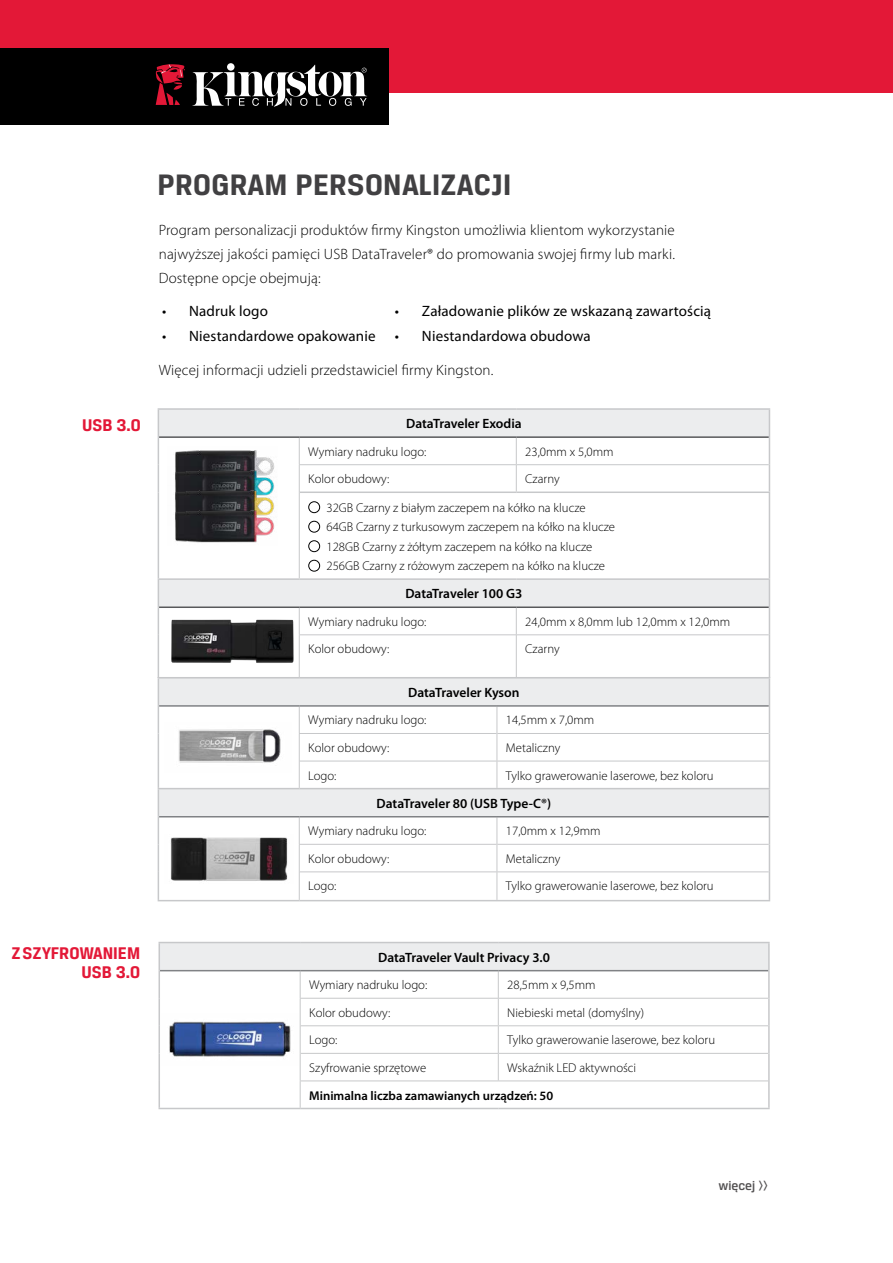
<style>
.page{position:relative;width:893px;height:1263px;background:#fff}
.page>*{position:absolute;margin:0;border:0;box-sizing:border-box;transform-origin:0 0}
.t1{font:700 31.5px "Breuer Text";letter-spacing:.01em;color:#414042}
.t2{font:700 18px/19.5px "Breuer Text";color:#e31837;text-align:right}
.t3{font:300 15px/24px "Myriad Pro";letter-spacing:.01em;color:#000;text-align:justify}
.t4{font:15px "Myriad Pro";letter-spacing:.01em;color:#000}
.t5{font:600 13.5px "Myriad Pro";color:#000}
.t6{font:500 13.5px "Breuer Text";color:#525051}
.t7{font:300 12.75px/19.5px "Myriad Pro";color:#000}
.t8{font:600 12.75px "Myriad Pro";color:#000}
</style>
<div class="page">
<div style="left:159px;top:410px;width:610px;height:26px;background:#ecedee"></div>
<svg style="left:298px;top:438px;width:471px;height:140px"></svg>
<hr style="left:769px;top:493px;width:1px;height:85px;background:#c7c8ca">
<svg style="left:158px;top:410px;width:1px;height:82px"></svg>
<hr style="left:158px;top:492px;width:1px;height:86px;background:#c7c8ca">
<hr style="left:299px;top:464px;width:217px;height:1px;background:#c7c8ca">
<svg style="left:299px;top:438px;width:1px;height:54px"></svg>
<hr style="left:517px;top:464px;width:252px;height:1px;background:#c7c8ca">
<hr style="left:299px;top:492px;width:1px;height:86px;background:#c7c8ca">
<svg style="left:769px;top:410px;width:1px;height:81px"></svg>
<svg style="left:516px;top:438px;width:1px;height:53px"></svg>
<hr style="left:158px;top:408px;width:141px;height:2px;background:#c7c8ca">
<hr style="left:299px;top:408px;width:217px;height:2px;background:#c7c8ca">
<hr style="left:516px;top:408px;width:254px;height:2px;background:#c7c8ca">
<hr style="left:300px;top:491px;width:216px;height:2px;background:#c7c8ca">
<hr style="left:516px;top:491px;width:254px;height:2px;background:#c7c8ca">
<hr style="left:158px;top:578px;width:141px;height:2px;background:#c7c8ca">
<hr style="left:299px;top:578px;width:217px;height:2px;background:#c7c8ca">
<hr style="left:516px;top:578px;width:254px;height:2px;background:#c7c8ca">
<hr style="left:159px;top:436px;width:140px;height:2px;background:#58595b">
<hr style="left:299px;top:436px;width:217px;height:2px;background:#58595b">
<hr style="left:516px;top:436px;width:253px;height:2px;background:#58595b">
<img style="left:175px;top:450px;width:99px;height:16px">
<img style="left:175px;top:466px;width:100px;height:77px">
<div style="left:308px;top:501px;width:12px;height:12px;border:1px solid #000;border-radius:50%"></div>
<div style="left:308px;top:521px;width:12px;height:12px;border:1px solid #000;border-radius:50%"></div>
<div style="left:308px;top:540px;width:12px;height:12px;border:1px solid #000;border-radius:50%"></div>
<div style="left:308px;top:560px;width:12px;height:12px;border:1px solid #000;border-radius:50%"></div>
<hr style="left:158px;top:900px;width:141px;height:1px;background:#c7c8ca">
<hr style="left:299px;top:900px;width:198px;height:1px;background:#c7c8ca">
<hr style="left:497px;top:900px;width:273px;height:1px;background:#c7c8ca">
<svg style="left:158px;top:580px;width:612px;height:320px"></svg>
<hr style="left:300px;top:761px;width:197px;height:1px;background:#c7c8ca">
<hr style="left:497px;top:761px;width:272px;height:1px;background:#c7c8ca">
<hr style="left:300px;top:871px;width:197px;height:1px;background:#c7c8ca">
<hr style="left:497px;top:871px;width:272px;height:1px;background:#c7c8ca">
<hr style="left:158px;top:677px;width:141px;height:1px;background:#c7c8ca">
<hr style="left:299px;top:677px;width:198px;height:1px;background:#c7c8ca">
<hr style="left:497px;top:677px;width:273px;height:1px;background:#c7c8ca">
<hr style="left:158px;top:788px;width:141px;height:1px;background:#c7c8ca">
<hr style="left:299px;top:788px;width:198px;height:1px;background:#c7c8ca">
<hr style="left:497px;top:788px;width:273px;height:1px;background:#c7c8ca">
<hr style="left:159px;top:705px;width:140px;height:2px;background:#808285">
<hr style="left:159px;top:816px;width:140px;height:1px;background:#808285">
<hr style="left:299px;top:705px;width:198px;height:2px;background:#808285">
<hr style="left:497px;top:705px;width:272px;height:2px;background:#808285">
<hr style="left:299px;top:816px;width:198px;height:1px;background:#808285">
<hr style="left:497px;top:816px;width:272px;height:1px;background:#808285">
<img style="left:165px;top:722px;width:126px;height:50px">
<img style="left:165px;top:834px;width:128px;height:49px">
<div style="left:159px;top:942px;width:610px;height:29px;background:#ecedee"></div>
<svg style="left:160px;top:971px;width:608px;height:137px"></svg>
<div style="left:300px;top:1081px;width:469px;height:27px;background:#fff"></div>
<hr style="left:768px;top:943px;width:2px;height:28px;background:#c7c8ca">
<hr style="left:768px;top:1081px;width:2px;height:27px;background:#c7c8ca">
<svg style="left:159px;top:943px;width:1px;height:165px"></svg>
<hr style="left:300px;top:998px;width:198px;height:1px;background:#c7c8ca">
<hr style="left:499px;top:998px;width:269px;height:1px;background:#c7c8ca">
<svg style="left:300px;top:971px;width:1px;height:137px"></svg>
<hr style="left:768px;top:971px;width:2px;height:27px;background:#c7c8ca">
<hr style="left:768px;top:998px;width:2px;height:28px;background:#c7c8ca">
<hr style="left:768px;top:1026px;width:2px;height:27px;background:#c7c8ca">
<hr style="left:768px;top:1053px;width:2px;height:28px;background:#c7c8ca">
<svg style="left:498px;top:971px;width:1px;height:109px"></svg>
<hr style="left:301px;top:1025px;width:197px;height:1px;background:#c7c8ca">
<hr style="left:498px;top:1025px;width:270px;height:1px;background:#c7c8ca">
<hr style="left:159px;top:942px;width:141px;height:1px;background:#c7c8ca">
<hr style="left:300px;top:942px;width:198px;height:1px;background:#c7c8ca">
<hr style="left:498px;top:942px;width:272px;height:1px;background:#c7c8ca">
<hr style="left:159px;top:1108px;width:141px;height:1px;background:#c7c8ca">
<hr style="left:300px;top:1108px;width:198px;height:1px;background:#c7c8ca">
<hr style="left:498px;top:1108px;width:272px;height:1px;background:#c7c8ca">
<hr style="left:301px;top:1053px;width:197px;height:1px;background:#c7c8ca">
<hr style="left:498px;top:1053px;width:270px;height:1px;background:#c7c8ca">
<hr style="left:300px;top:1080px;width:198px;height:1px;background:#c7c8ca">
<hr style="left:498px;top:1080px;width:270px;height:1px;background:#c7c8ca">
<hr style="left:160px;top:970px;width:140px;height:1px;background:#808285">
<hr style="left:300px;top:970px;width:198px;height:1px;background:#808285">
<hr style="left:498px;top:970px;width:270px;height:1px;background:#808285">
<img style="left:161px;top:1014px;width:137px;height:51px">
<div style="left:0;top:0;width:893px;height:93px;background:#e31837"></div>
<div style="left:0;top:48px;width:389px;height:76px;background:#000"></div>
<svg style="left:193px;top:65px;width:174px;height:42px"></svg>
<svg style="left:155px;top:64px;width:30px;height:41px"></svg>
<h2 class="t2" style="left:82px;top:415px;width:60px">USB 3.0</h2>
<h1 class="t1" style="left:158px;top:167px;width:355px">PROGRAM PERSONALIZACJI</h1>
<p class="t3" style="left:159px;top:218px;width:518px">Program personalizacji produktów firmy Kingston umożliwia klientom wykorzystanie najwyższej jakości pamięci USB DataTraveler® do promowania swojej firmy lub marki.<br>Dostępne opcje obejmują:</p>
<p class="t4" style="left:162px;top:302px;width:107px">• Nadruk logo</p>
<p class="t4" style="left:395px;top:302px;width:318px">• Załadowanie plików ze wskazaną zawartością</p>
<p class="t4" style="left:162px;top:326px;width:215px">• Niestandardowe opakowanie</p>
<p class="t4" style="left:395px;top:326px;width:197px">• Niestandardowa obudowa</p>
<p class="t3" style="left:159px;top:358px;width:336px">Więcej informacji udzieli przedstawiciel firmy Kingston.</p>
<p class="t5" style="left:406px;top:415px;width:117px">DataTraveler Exodia</p>
<p class="t7" style="left:308px;top:442px;width:120px">Wymiary nadruku logo:</p>
<p class="t7" style="left:525px;top:442px;width:90px">23,0mm x 5,0mm</p>
<p class="t7" style="left:308px;top:469px;width:83px">Kolor obudowy:</p>
<p class="t7" style="left:525px;top:469px;width:36px">Czarny</p>
<p class="t7" style="left:326px;top:497px;width:290px">32GB Czarny z białym zaczepem na kółko na klucze 64GB Czarny z turkusowym zaczepem na kółko na klucze 128GB Czarny z żółtym zaczepem na kółko na klucze 256GB Czarny z różowym zaczepem na kółko na klucze</p>
<p class="t5" style="left:405px;top:585px;width:119px">DataTraveler 100 G3</p>
<p class="t7" style="left:308px;top:612px;width:120px">Wymiary nadruku logo:</p>
<p class="t7" style="left:525px;top:612px;width:207px">24,0mm x 8,0mm lub 12,0mm x 12,0mm</p>
<p class="t7" style="left:308px;top:639px;width:83px">Kolor obudowy:</p>
<p class="t7" style="left:525px;top:639px;width:36px">Czarny</p>
<p class="t5" style="left:408px;top:684px;width:113px">DataTraveler Kyson</p>
<p class="t7" style="left:308px;top:710px;width:120px">Wymiary nadruku logo:</p>
<p class="t7" style="left:506px;top:710px;width:90px">14,5mm x 7,0mm</p>
<p class="t7" style="left:308px;top:738px;width:83px">Kolor obudowy:</p>
<p class="t7" style="left:506px;top:738px;width:56px">Metaliczny</p>
<p class="t7" style="left:308px;top:765px;width:30px">Logo:</p>
<p class="t7" style="left:506px;top:765px;width:209px">Tylko grawerowanie laserowe, bez koloru</p>
<p class="t5" style="left:377px;top:795px;width:176px">DataTraveler 80 (USB Type-C®)</p>
<p class="t7" style="left:308px;top:821px;width:120px">Wymiary nadruku logo:</p>
<p class="t7" style="left:506px;top:821px;width:96px">17,0mm x 12,9mm</p>
<p class="t7" style="left:308px;top:849px;width:83px">Kolor obudowy:</p>
<p class="t7" style="left:506px;top:849px;width:56px">Metaliczny</p>
<p class="t7" style="left:308px;top:876px;width:30px">Logo:</p>
<p class="t7" style="left:506px;top:876px;width:209px">Tylko grawerowanie laserowe, bez koloru</p>
<h2 class="t2" style="left:11px;top:943px;width:130px">Z SZYFROWANIEM<br>USB 3.0</h2>
<p class="t5" style="left:378px;top:948px;width:173px">DataTraveler Vault Privacy 3.0</p>
<p class="t7" style="left:309px;top:975px;width:120px">Wymiary nadruku logo:</p>
<p class="t7" style="left:507px;top:975px;width:90px">28,5mm x 9,5mm</p>
<p class="t7" style="left:309px;top:1003px;width:83px">Kolor obudowy:</p>
<p class="t7" style="left:507px;top:1003px;width:138px">Niebieski metal (domyślny)</p>
<p class="t7" style="left:309px;top:1030px;width:30px">Logo:</p>
<p class="t7" style="left:507px;top:1030px;width:209px">Tylko grawerowanie laserowe, bez koloru</p>
<p class="t7" style="left:309px;top:1058px;width:119px">Szyfrowanie sprzętowe</p>
<p class="t7" style="left:507px;top:1058px;width:130px">Wskaźnik LED aktywności</p>
<p class="t8" style="left:309px;top:1087px;width:246px">Minimalna liczba zamawianych urządzeń: 50</p>
<p class="t6" style="left:718px;top:1178px;width:51px">więcej &gt;&gt;</p>
</div>
